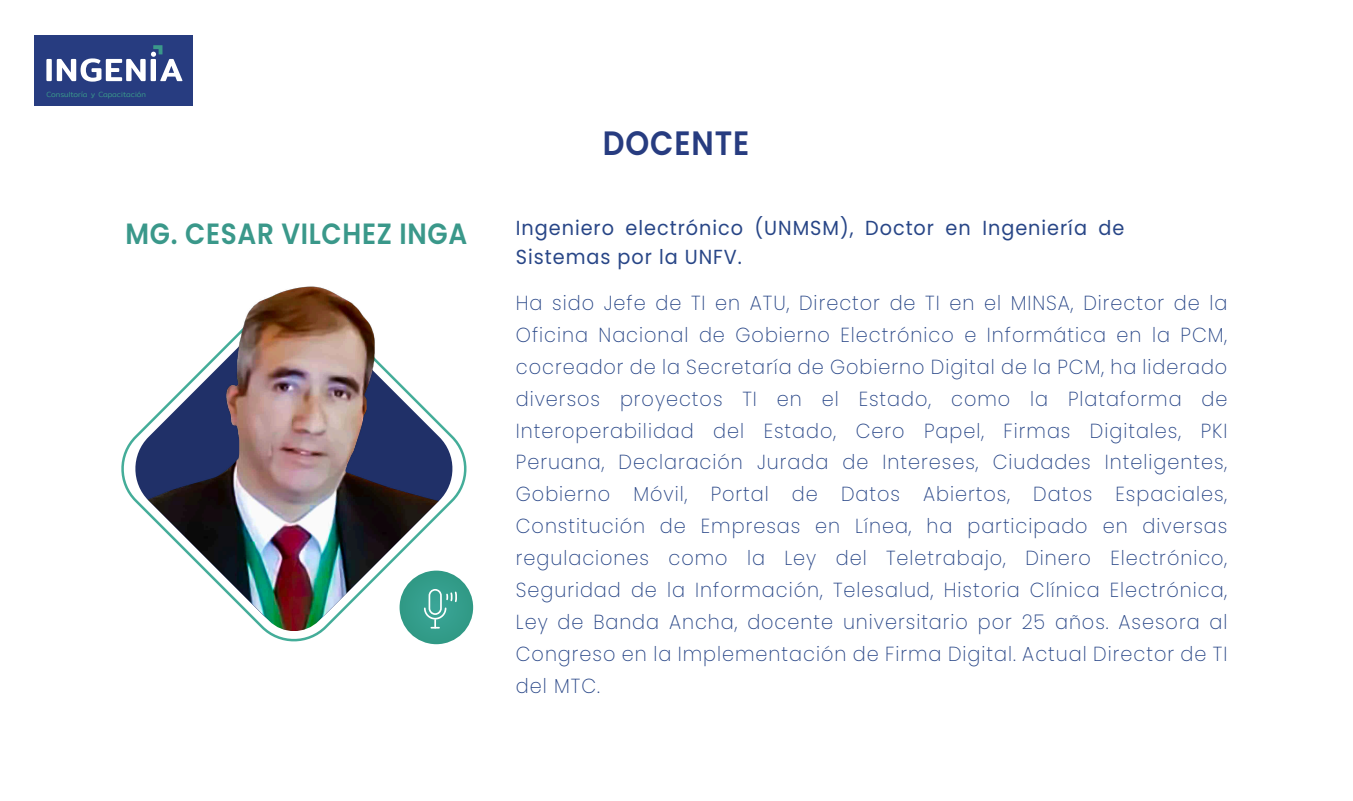
<style>
.page{position:relative;width:1353px;height:801px;background:#fff}
.page>*{position:absolute;margin:0;border:0;box-sizing:border-box;transform-origin:0 0}
.t1{font:600 33.75px "Poppins";letter-spacing:.03em;color:#273c80;scale:.9 1}
.t2{font:600 29.25px "Poppins";letter-spacing:.025em;color:#3a988a;scale:.9 1}
.t3{font:200 20.25px/31.9px "Poppins";letter-spacing:.05em;color:#284687;text-align:justify;scale:.95 1}
.t4{font:20.25px/29.2px "Poppins";letter-spacing:.05em;color:#284687;scale:.95 1}
.t5{font:300 7.42px "Mitr";letter-spacing:.005em;color:#3a988a}
</style>
<div class="page">
<div style="left:34px;top:36px;width:159px;height:70px;background:#273c80"></div>
<svg style="left:46px;top:45px;width:136px;height:37px"></svg>
<svg style="left:121px;top:445px;width:352px;height:200px"></svg>
<img style="left:128px;top:286px;width:332px;height:348px">
<p class="t5" style="left:46px;top:89px;width:101px">Consultoría y Capacitación</p>
<h2 class="t2" style="left:126px;top:217px;width:381px">MG. CESAR VILCHEZ INGA</h2>
<h1 class="t1" style="left:602px;top:123px;width:164px">DOCENTE</h1>
<p class="t4" style="left:516px;top:213px;width:642px">Ingeniero electrónico (UNMSM), Doctor en Ingeniería de<br>Sistemas por la UNFV.</p>
<p class="t3" style="left:516px;top:287px;width:750px">Ha sido Jefe de TI en ATU, Director de TI en el MINSA, Director de la Oficina Nacional de Gobierno Electrónico e Informática en la PCM, cocreador de la Secretaría de Gobierno Digital de la PCM, ha liderado diversos proyectos TI en el Estado, como la Plataforma de Interoperabilidad del Estado, Cero Papel, Firmas Digitales, PKI Peruana, Declaración Jurada de Intereses, Ciudades Inteligentes, Gobierno Móvil, Portal de Datos Abiertos, Datos Espaciales, Constitución de Empresas en Línea, ha participado en diversas regulaciones como la Ley del Teletrabajo, Dinero Electrónico, Seguridad de la Información, Telesalud, Historia Clínica Electrónica, Ley de Banda Ancha, docente universitario por 25 años. Asesora al Congreso en la Implementación de Firma Digital. Actual Director de TI del MTC.</p>
</div>
